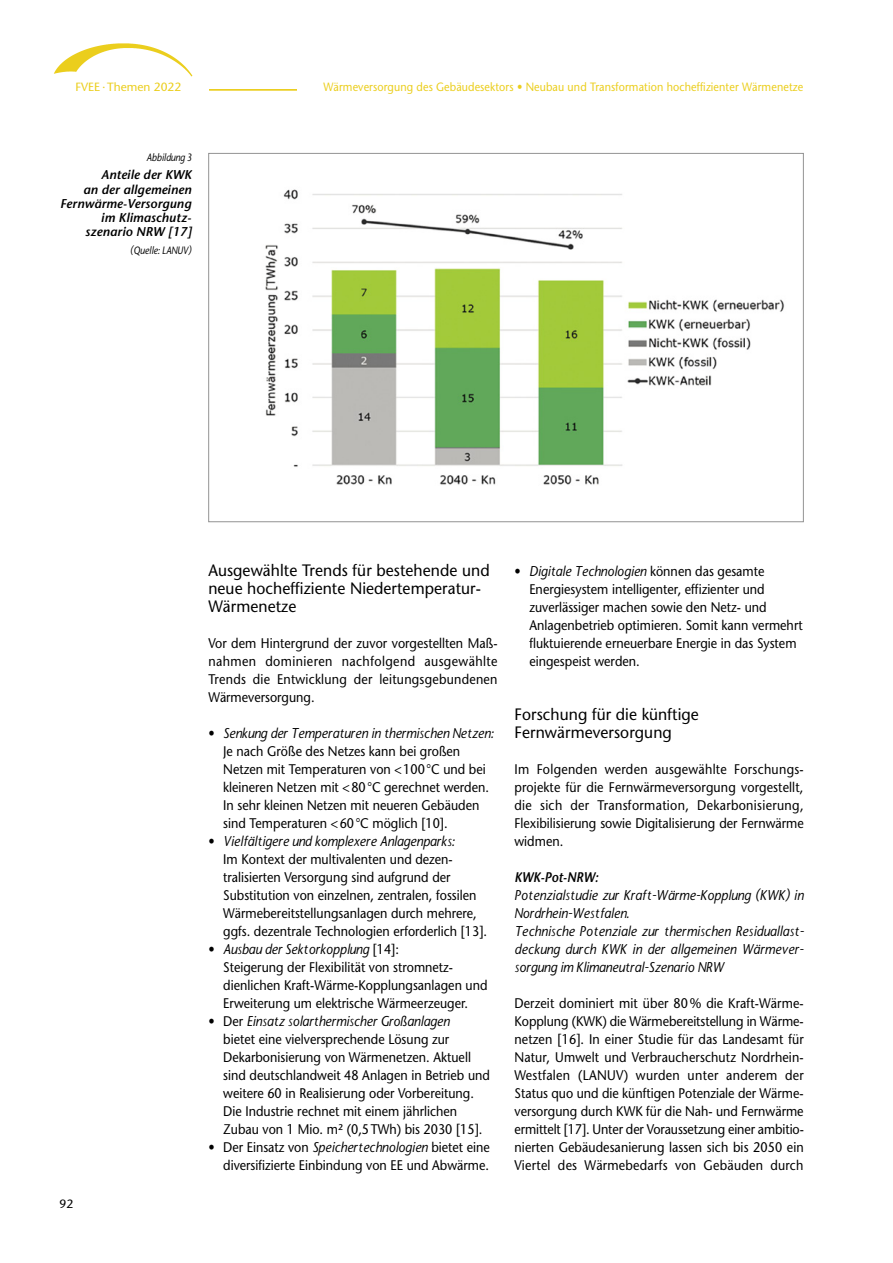
<style>
.page{position:relative;width:893px;height:1263px;background:#fff}
.page>*{position:absolute;margin:0;border:0;box-sizing:border-box;transform-origin:0 0}
.t1{font:16.5px/18px "Stone Sans";letter-spacing:.005em;color:#000;scale:.95 1}
.Liste{font:13.95px/18px "Stone Sans";color:#000;scale:.9 1}
._01_text{font:13.95px/18px "Stone Sans";letter-spacing:.005em;color:#000;text-align:justify;scale:.9 1}
._01_text-2{font:italic 500 13.95px/18px "Stone Sans";letter-spacing:.005em;color:#000;scale:.9 1}
._01_text-3{font:italic 600 13.95px "Stone Sans Std";color:#000;scale:.9 1}
.BU_fett__distance{font:italic 600 12.75px/14.2px "Stone Sans Std";letter-spacing:.005em;color:#000;text-align:right}
.t2{font:12px "Stone Sans 4";letter-spacing:.01em;color:#ebce1d;scale:.9 1}
.t3{font:12px "Stone Sans";color:#000}
.t4{font:11.85px "Stone Sans 4";color:#ebce1d}
.BU___distance{font:italic 500 10.5px "Stone Sans";letter-spacing:.005em;color:#000;scale:.85 1}
.BU_-_Abbildung_Quell{font:italic 500 10.5px "Stone Sans";letter-spacing:.005em;color:#000;scale:.85 1}
.s1{font-family:"Stone Sans";font-weight:700;font-size:6.9px}
.s2{font-weight:500;font-style:italic}
</style>
<div class="page">
<hr style="left:209px;top:89px;width:595px;height:1px;background:#ebce1d">
<div style="left:297px;top:71px;width:510px;height:30px;background:#fff"></div>
<img style="left:53px;top:43px;width:140px;height:34px">
<img style="left:265px;top:189px;width:519px;height:296px">
<p class="t4" style="left:76px;top:79px;width:107px">FVEE <span class="s1">•</span> Themen 2022</p>
<p class="t2" style="left:323px;top:80px;width:535px">Wärmeversorgung des Gebäudesektors • Neubau und Transformation hocheffizienter Wärmenetze</p>
<p class="BU_-_Abbildung_Quell" style="left:146px;top:151px;width:54px">Abbildung 3</p>
<p class="BU_fett__distance" style="left:60px;top:168px;width:133px">Anteile der KWK<br>an der allgemeinen<br>Fernwärme-Versorgung im Klimaschutz&shy;szenario NRW [17]</p>
<p class="BU___distance" style="left:130px;top:244px;width:73px">(Quelle: LANUV)</p>
<p class="t3" style="left:60px;top:1197px;width:15px">92</p>
<h2 class="t1" style="left:208px;top:561px;width:298px">Ausgewählte Trends für bestehende und neue hocheffiziente Niedertemperatur-<br>Wärmenetze</h2>
<p class="_01_text" style="left:208px;top:634px;width:323px">Vor dem Hintergrund der zuvor vorgestellten Maß&shy;nahmen dominieren nachfolgend ausgewählte Trends die Entwicklung der leitungsgebundenen Wärmeversorgung.</p>
<p class="Liste" style="left:223px;top:724px;width:302px;text-indent:-15px">• <span class="s2">Senkung der Temperaturen in thermischen Netzen:<br></span>Je nach Größe des Netzes kann bei großen Netzen mit Temperaturen von &lt;100°C und bei kleineren Netzen mit &lt;80°C gerechnet werden.<br>In sehr kleinen Netzen mit neueren Gebäuden sind Temperaturen &lt;60°C möglich [10].</p>
<p class="Liste" style="left:223px;top:832px;width:295px;text-indent:-15px">• <span class="s2">Vielfältigere und komplexere Anlagenparks:<br></span>Im Kontext der multivalenten und dezen&shy;tralisierten Versorgung sind aufgrund der Substitution von einzelnen, zentralen, fossilen Wärmebereitstellungsanlagen durch mehrere, ggfs. dezentrale Technologien erforderlich [13].</p>
<p class="Liste" style="left:223px;top:940px;width:295px;text-indent:-15px">• <span class="s2">Ausbau der Sektorkopplung</span> [14]:<br>Steigerung der Flexibilität von stromnetz&shy;dienlichen Kraft-Wärme-Kopplungsanlagen und Erweiterung um elektrische Wärmeerzeuger.</p>
<p class="Liste" style="left:223px;top:1012px;width:298px;text-indent:-15px">• Der <span class="s2">Einsatz solarthermischer Großanlagen<br></span>bietet eine vielversprechende Lösung zur Dekarbonisierung von Wärmenetzen. Aktuell sind deutschlandweit 48 Anlagen in Betrieb und weitere 60 in Realisierung oder Vorbereitung.<br>Die Industrie rechnet mit einem jährlichen Zubau von 1 Mio. m² (0,5TWh) bis 2030 [15].</p>
<p class="Liste" style="left:208px;top:1138px;width:314px;text-align:right">• Der Einsatz von <span class="s2">Speichertechnologien</span> bietet eine diversifizierte Einbindung von EE und Abwärme.</p>
<p class="Liste" style="left:529px;top:562px;width:305px;text-indent:-15px">• <span class="s2">Digitale Technologien</span> können das gesamte Energiesystem intelligenter, effizienter und zuverlässiger machen sowie den Netz- und Anlagenbetrieb optimieren. Somit kann vermehrt fluktuierende erneuerbare Energie in das System eingespeist werden.</p>
<h2 class="t1" style="left:514px;top:705px;width:196px">Forschung für die künftige<br>Fernwärmeversorgung</h2>
<p class="_01_text" style="left:514px;top:760px;width:323px">Im Folgenden werden ausgewählte Forschungs&shy;projekte für die Fernwärmeversorgung vorgestellt, die sich der Transformation, Dekarbonisierung, Flexibilisierung sowie Digitalisierung der Fernwärme widmen.</p>
<p class="_01_text-3" style="left:514px;top:869px;width:94px">KWK-Pot-NRW:</p>
<p class="_01_text-2" style="left:514px;top:886px;width:323px">Potenzialstudie zur Kraft-Wärme-Kopplung (KWK) in<br>Nordrhein-Westfalen.</p>
<p class="_01_text-2" style="left:514px;top:922px;width:322px;text-align:justify">Technische Potenziale zur thermischen Residuallast&shy;deckung durch KWK in der allgemeinen Wärmever&shy;sorgung im Klimaneutral-Szenario NRW</p>
<p class="_01_text" style="left:514px;top:994px;width:323px">Derzeit dominiert mit über 80% die Kraft-Wärme-Kopplung (KWK) die Wärmebereitstellung in Wärme&shy;netzen [16]. In einer Studie für das Landesamt für Natur, Umwelt und Verbraucherschutz Nordrhein-Westfalen (LANUV) wurden unter anderem der Status quo und die künftigen Potenziale der Wärme&shy;versorgung durch KWK für die Nah- und Fernwärme ermittelt [17]. Unter der Voraussetzung einer ambitio&shy;nierten Gebäudesanierung lassen sich bis 2050 ein Viertel des Wärmebedarfs von Gebäuden durch</p>
</div>
